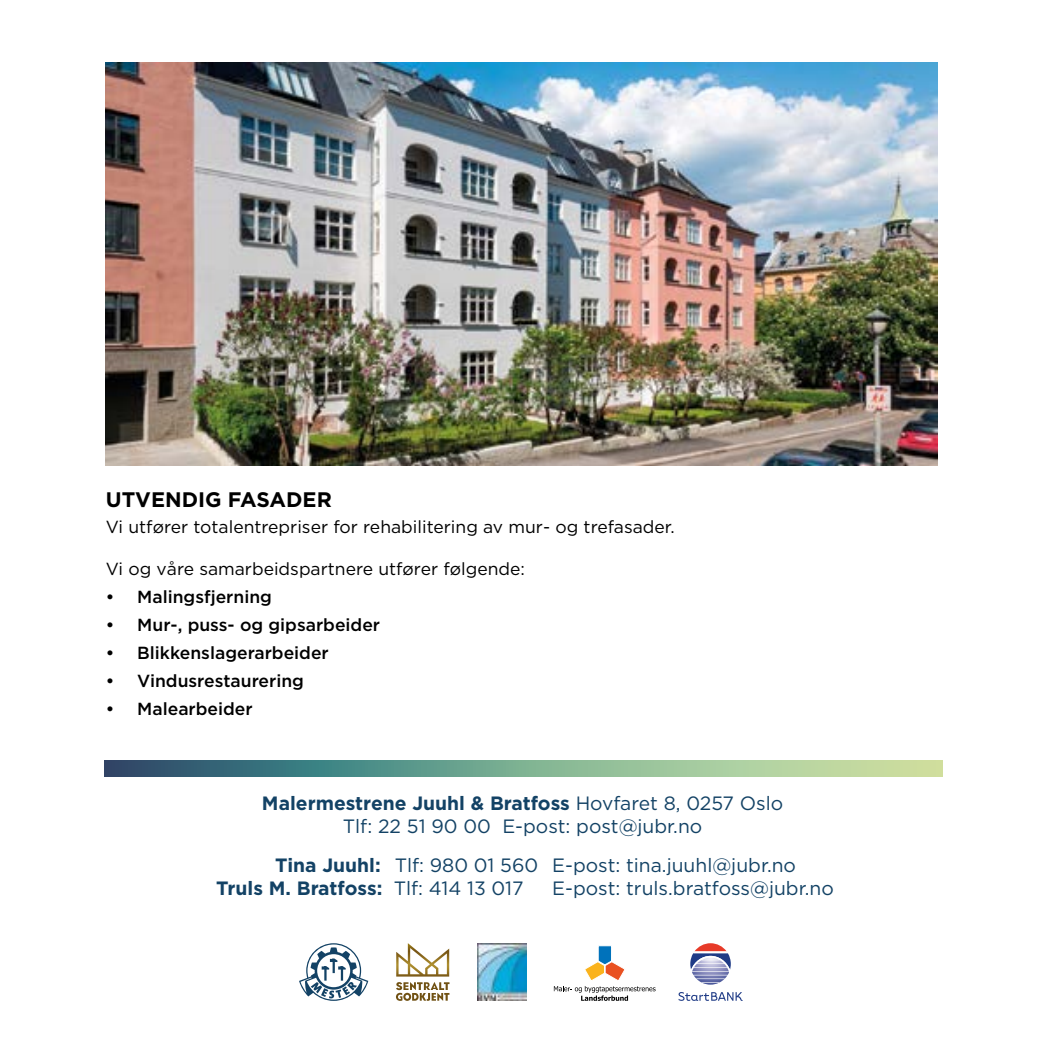
<style>
.page{position:relative;width:1042px;height:1042px;background:#fff}
.page>*{position:absolute;margin:0;border:0;box-sizing:border-box;transform-origin:0 0}
.t1{font:700 21px "Gotham";color:#000}
.t2{font:19.25px/23.1px "Gotham";color:#134265}
.t3{font:17.5px "Gotham";color:#000}
.t4{font:500 17.5px "Gotham";color:#000}
.s1{font-weight:700}
</style>
<div class="page">
<svg style="left:299px;top:943px;width:69px;height:58px"></svg>
<svg style="left:554px;top:945px;width:101px;height:56px"></svg>
<svg style="left:396px;top:943px;width:53px;height:33px"></svg>
<svg style="left:396px;top:982px;width:53px;height:19px"></svg>
<img style="left:477px;top:943px;width:49px;height:58px">
<svg style="left:678px;top:992px;width:64px;height:9px"></svg>
<svg style="left:690px;top:943px;width:41px;height:41px"></svg>
<img style="left:106px;top:62px;width:831px;height:403px">
<svg style="left:105px;top:760px;width:837px;height:17px;background:#79a58e"></svg>
<p class="t1" style="left:106px;top:485px;width:228px">UTVENDIG FASADER</p>
<p class="t3" style="left:106px;top:517px;width:570px">Vi utfører totalentrepriser for rehabilitering av mur- og trefasader.</p>
<p class="t3" style="left:106px;top:559px;width:421px">Vi og våre samarbeidspartnere utfører følgende:</p>
<p class="t4" style="left:106px;top:585px;width:168px">• Malingsfjerning</p>
<p class="t4" style="left:106px;top:613px;width:276px">• Mur-, puss- og gipsarbeider</p>
<p class="t4" style="left:106px;top:641px;width:225px">• Blikkenslagerarbeider</p>
<p class="t4" style="left:106px;top:669px;width:200px">• Vindusrestaurering</p>
<p class="t4" style="left:106px;top:697px;width:148px">• Malearbeider</p>
<p class="t2" style="left:262px;top:791px;width:523px;text-align:center"><span class="s1">Malermestrene Juuhl &amp; Bratfoss</span> Hovfaret 8, 0257 Oslo<br>Tlf: 22 51 90 00 E-post: post@jubr.no</p>
<p class="t2" style="left:216px;top:853px;width:581px;text-indent:59px"><span class="s1">Tina Juuhl:</span> Tlf: 980 01 560 E-post: tina.juuhl@jubr.no<br><span class="s1">Truls M. Bratfoss:</span> Tlf: 414 13 017</p>
<p class="t2" style="left:552px;top:876px;width:283px">E-post: truls.bratfoss@jubr.no</p>
</div>
